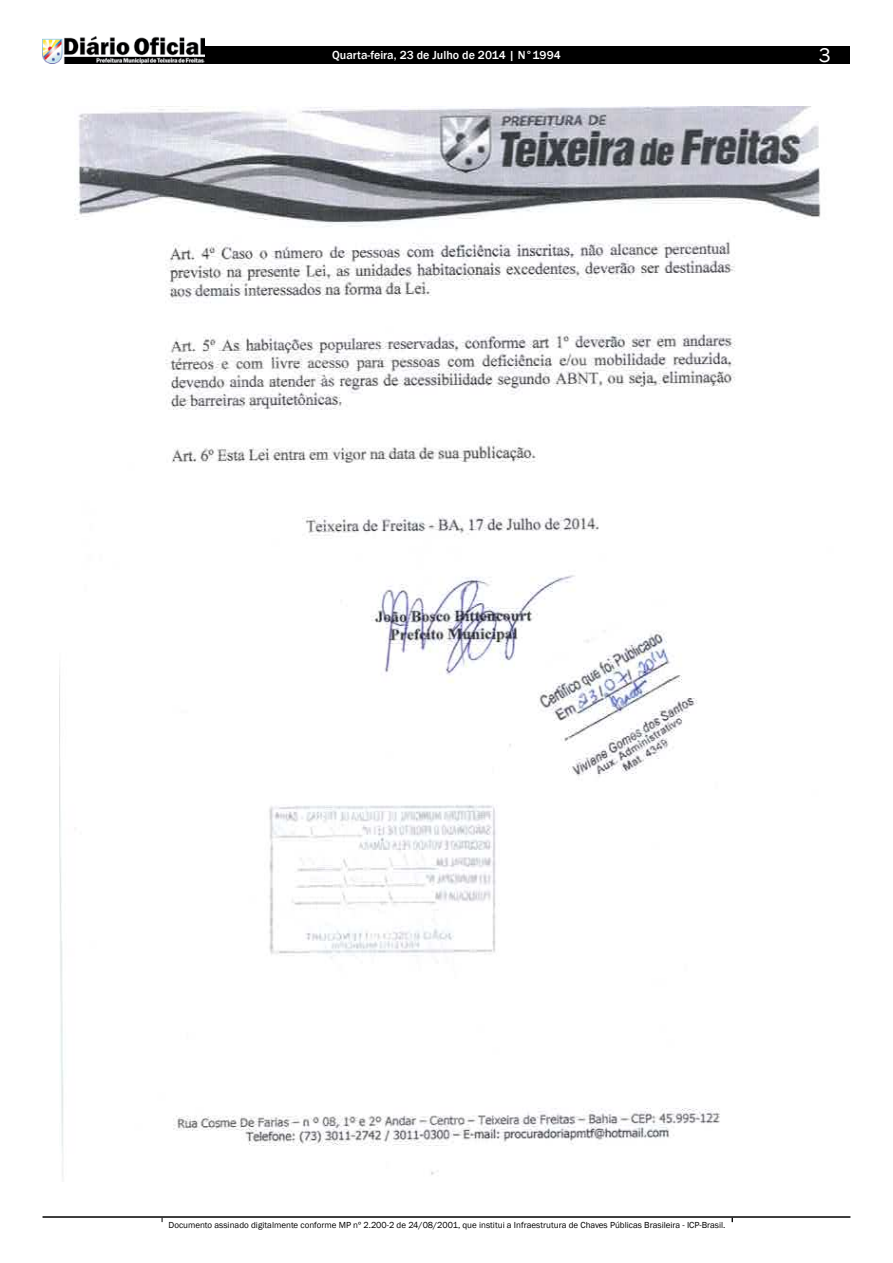
<style>
.page{position:relative;width:893px;height:1263px;background:#fff}
.page>*{position:absolute;margin:0;border:0;box-sizing:border-box;transform-origin:0 0}
.t1{font:20.4px "Franklin Gothic";color:#fff}
.t2{font:500 12px "Franklin Gothic";color:#fff}
.t3{font:9px "Franklin Gothic";color:#000}
</style>
<div class="page">
<div style="left:43px;top:47px;width:807px;height:17px;background:#000"></div>
<img style="left:43px;top:37px;width:162px;height:27px">
<hr style="left:43px;top:1216px;width:807px;height:2px;background:#000">
<img style="left:60px;top:106px;width:761px;height:1071px">
<h2 class="t2" style="left:332px;top:47px;width:230px">Quarta-feira, 23 de Julho de 2014 | N°1994</h2>
<h1 class="t1" style="left:819px;top:43px;width:13px">3</h1>
<p class="t3" style="left:168px;top:1219px;width:558px">Documento assinado digitalmente conforme MP nº 2.200-2 de 24/08/2001, que institui a Infraestrutura de Chaves Públicas Brasileira - ICP-Brasil.</p>
</div>
